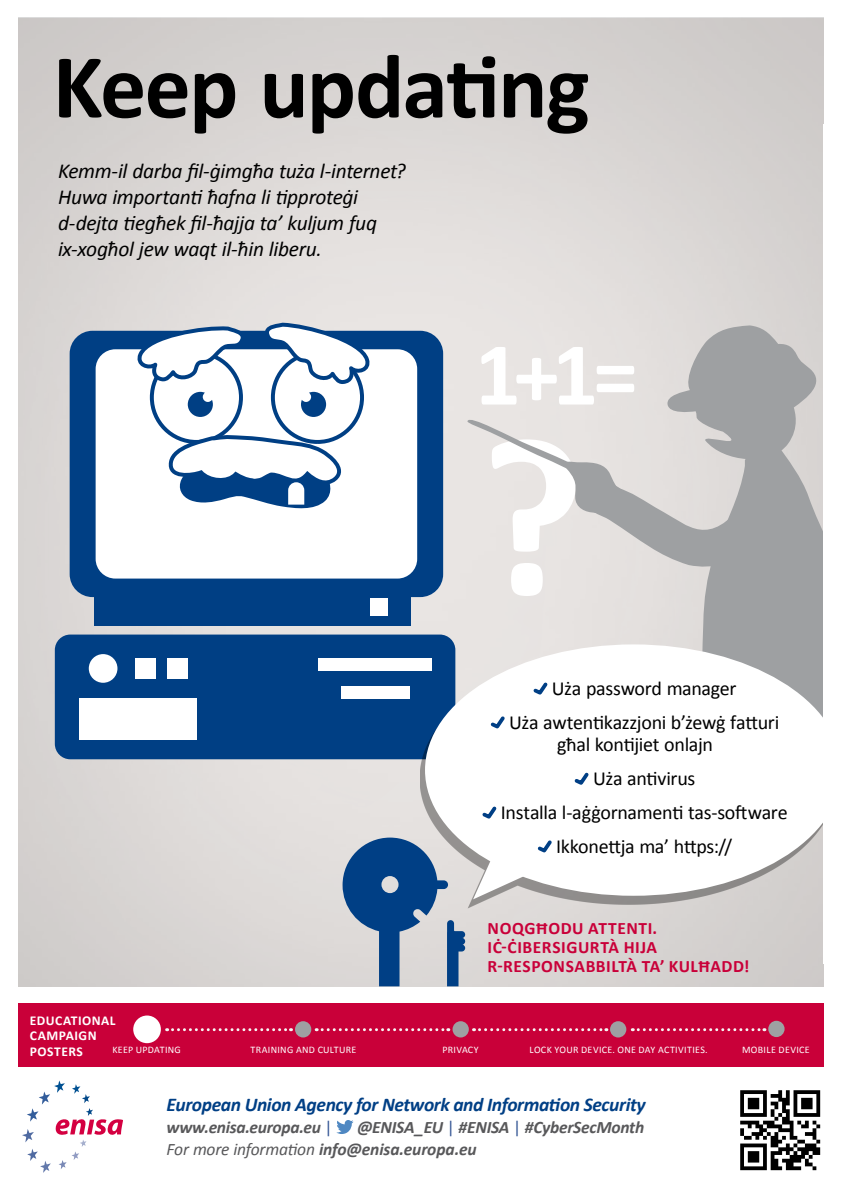
<style>
.page{position:relative;width:842px;height:1192px;background:#fff}
.page>*{position:absolute;margin:0;border:0;box-sizing:border-box;transform-origin:0 0}
.t1{font:700 229.25px "Calibri";color:#fff}
.t2{font:700 92px "Calibri";color:#000}
.t3{font:700 90.55px "Calibri";color:#fff}
.t4{font:italic 21.4px/25.9px "Calibri";letter-spacing:-.015em;color:#000}
.t5{font:20px/33.9px "Calibri";letter-spacing:-.015em;color:#000;text-align:center}
.t6{font:italic 700 19.5px "Calibri";letter-spacing:-.02em;color:#003f85}
.t7{font:italic 700 17.5px/22px "Calibri";letter-spacing:-.015em;color:#58585a}
.t8{font:700 17.45px/19px "Calibri";letter-spacing:.03em;color:#c90039}
.t9{font:700 13.55px/15.6px "Calibri";letter-spacing:.035em;color:#fff}
.t10{font:10px "Calibri";letter-spacing:.03em;color:#fff}
.s1{font-weight:400;font-style:normal;color:#395a97}
.s2{font-weight:400}
</style>
<div class="page">
<svg style="left:740px;top:1090px;width:80px;height:80px"></svg>
<svg style="left:22px;top:1081px;width:101px;height:92px"></svg>
<svg style="left:336px;top:1120px;width:18px;height:14px"></svg>
<div style="left:18px;top:1003px;width:806px;height:64px;background:#c90039"></div>
<img style="left:18px;top:17px;width:806px;height:969px">
<svg style="left:167px;top:1028px;width:124px;height:3px"></svg>
<svg style="left:316px;top:1028px;width:133px;height:3px"></svg>
<svg style="left:473px;top:1028px;width:134px;height:3px"></svg>
<svg style="left:632px;top:1028px;width:133px;height:3px"></svg>
<div style="left:768px;top:1021px;width:16px;height:16px;background:#9ea0a2;border-radius:50%"></div>
<div style="left:295px;top:1021px;width:16px;height:16px;background:#9ea0a2;border-radius:50%"></div>
<div style="left:452px;top:1021px;width:17px;height:16px;background:#9ea0a2;border-radius:50%"></div>
<div style="left:610px;top:1021px;width:16px;height:16px;background:#9ea0a2;border-radius:50%"></div>
<div style="left:133px;top:1016px;width:28px;height:27px;background:#fff;border-radius:50%"></div>
<div style="left:55px;top:635px;width:400px;height:124px;background:#003f84;border-radius:15px"></div>
<div style="left:341px;top:686px;width:69px;height:13px;background:#fff"></div>
<div style="left:319px;top:658px;width:113px;height:13px;background:#fff"></div>
<div style="left:94px;top:587px;width:317px;height:39px;background:#003f84"></div>
<div style="left:370px;top:598px;width:17px;height:17px;background:#fff"></div>
<div style="left:70px;top:331px;width:373px;height:266px;background:#003f84;border-radius:23px"></div>
<div style="left:96px;top:349px;width:321px;height:230px;background:#fff;border-radius:20px"></div>
<div style="left:150px;top:351px;width:93px;height:93px;background:#fff;border:4px solid #003f84;border-radius:50%"></div>
<svg style="left:188px;top:392px;width:25px;height:25px"></svg>
<svg style="left:271px;top:351px;width:93px;height:93px"></svg>
<div style="left:80px;top:698px;width:117px;height:41px;background:#fff"></div>
<div style="left:89px;top:654px;width:28px;height:29px;background:#fff;border-radius:50%"></div>
<div style="left:136px;top:658px;width:20px;height:21px;background:#fff"></div>
<div style="left:167px;top:658px;width:21px;height:21px;background:#fff"></div>
<svg style="left:131px;top:324px;width:114px;height:61px"></svg>
<svg style="left:265px;top:320px;width:110px;height:97px"></svg>
<svg style="left:166px;top:433px;width:182px;height:76px"></svg>
<div style="left:700px;top:570px;width:123px;height:83px;background:#9ea0a2"></div>
<svg style="left:466px;top:325px;width:357px;height:245px;background:#cecccb"></svg>
<div style="left:420px;top:653px;width:417px;height:255px;background:#000;opacity:.35"></div>
<svg style="left:473px;top:851px;width:55px;height:48px"></svg>
<div style="left:425px;top:644px;width:417px;height:252px;background:#fff;border-radius:50%"></div>
<svg style="left:533px;top:682px;width:15px;height:13px"></svg>
<svg style="left:490px;top:716px;width:15px;height:13px"></svg>
<svg style="left:574px;top:772px;width:15px;height:13px"></svg>
<svg style="left:482px;top:806px;width:15px;height:13px"></svg>
<svg style="left:537px;top:840px;width:15px;height:13px"></svg>
<svg style="left:343px;top:838px;width:122px;height:148px;background:#718eaf"></svg>
<div style="left:823px;top:124px;width:19px;height:839px;background:#fff"></div>
<h2 class="t2" style="left:53px;top:22px;width:539px">KEEP UPDATING</h2>
<p class="t4" style="left:58px;top:157px;width:349px">Kemm-il darba fil-ġimgħa tuża l-internet?<br>Huwa importanti ħafna li tipproteġi d-dejta tiegħek fil-ħajja ta’ kuljum fuq ix-xogħol jew waqt il-ħin liberu.</p>
<h3 class="t3" style="left:475px;top:310px;width:165px">1+1=</h3>
<h1 class="t1" style="left:479px;top:356px;width:108px">?</h1>
<p class="t5" style="left:509px;top:671px;width:272px">Uża password manager<br>Uża awtentikazzjoni b’żewġ fatturi</p>
<p class="t5" style="left:557px;top:727px;width:157px">għal kontijiet onlajn</p>
<p class="t5" style="left:593px;top:761px;width:104px">Uża antivirus</p>
<p class="t5" style="left:501px;top:795px;width:288px">Installa l-aġġornamenti tas-software</p>
<p class="t5" style="left:556px;top:829px;width:177px">Ikkonettja ma’ https://</p>
<p class="t8" style="left:488px;top:918px;width:263px">NOQGĦODU ATTENTI.<br>IĊ-ĊIBERSIGURTÀ HIJA<br>R-RESPONSABBILTÀ TA’ KULĦADD!</p>
<p class="t9" style="left:30px;top:1012px;width:87px">EDUCATIONAL<br>CAMPAIGN<br>POSTERS</p>
<p class="t10" style="left:112px;top:1043px;width:70px">Keep updating</p>
<p class="t10" style="left:442px;top:1043px;width:38px">Privacy</p>
<p class="t10" style="left:529px;top:1043px;width:180px">Lock your device. One day activities.</p>
<p class="t10" style="left:742px;top:1043px;width:69px">Mobile device</p>
<p class="t10" style="left:251px;top:1043px;width:107px">Training and culture</p>
<p class="t6" style="left:167px;top:1091px;width:481px">European Union Agency for Network and Information Security</p>
<p class="t7" style="left:167px;top:1115px;width:479px;text-indent:191px">@ENISA_EU <span class="s1">|</span> #ENISA <span class="s1">|</span> #CyberSecMonth<br><span class="s2">For more information</span> info@enisa.europa.eu</p>
<p class="t7" style="left:167px;top:1115px;width:168px">www.enisa.europa.eu <span class="s1">|</span></p>
</div>
